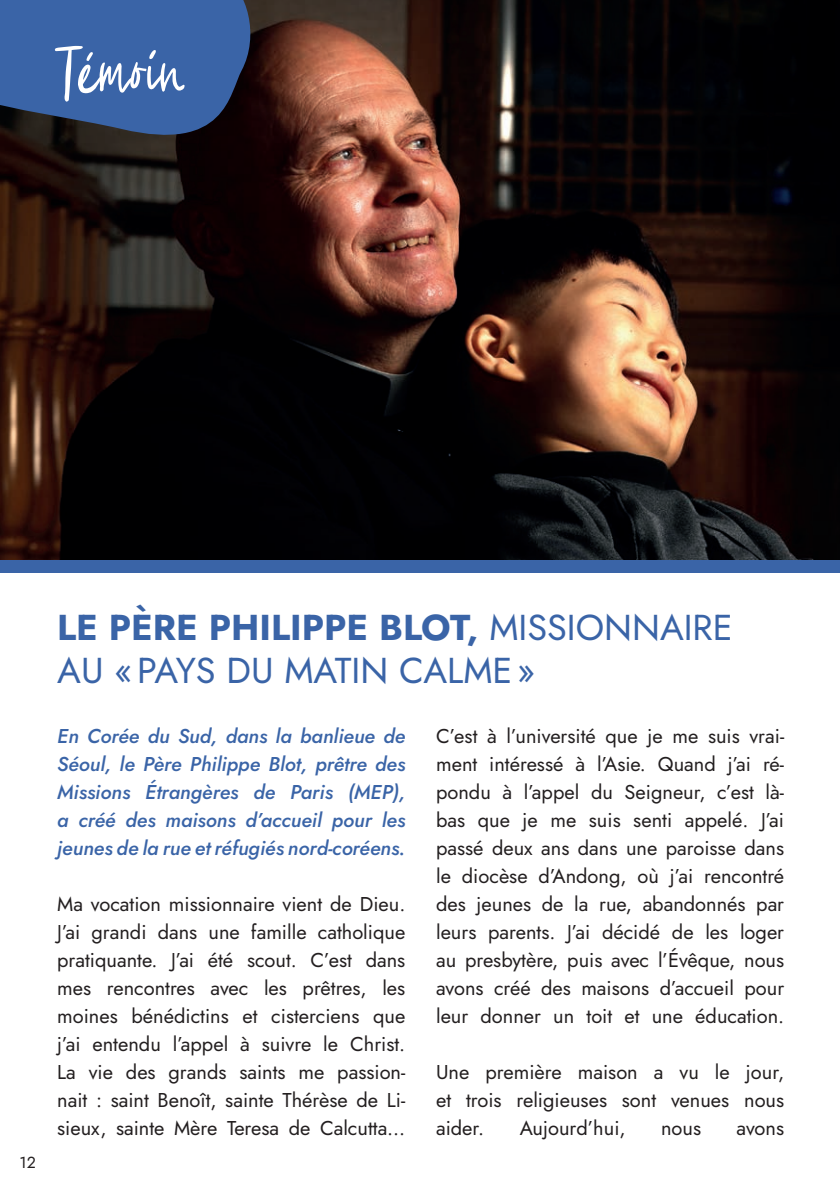
<style>
.page{position:relative;width:840px;height:1191px;background:#fff}
.page>*{position:absolute;margin:0;border:0;box-sizing:border-box;transform-origin:0 0}
.t1{font:58px "Aescudos";letter-spacing:.02em;color:#fff}
.t2{font:36px/43.2px "Jost";color:#3a64a7}
.t3{font:20px/28px "Jost";color:#231f20;text-align:justify}
.t4{font:italic 500 20px/28px "Jost";color:#3a64a7;text-align:justify}
.t5{font:16px "Jost";color:#231f20}
.s1{font-weight:700}
</style>
<div class="page">
<img style="left:0;top:0;width:839px;height:560px">
<svg style="left:0;top:0;width:259px;height:153px;background:#324e80"></svg>
<div style="left:0;top:560px;width:839px;height:13px;background:#3a64a7"></div>
<h1 class="t1" style="left:57px;top:28px;width:128px">Témoin</h1>
<p class="t5" style="left:19px;top:1151px;width:18px">12</p>
<h2 class="t2" style="left:57px;top:606px;width:676px"><span class="s1">LE PÈRE PHILIPPE BLOT,</span> MISSIONNAIRE<br>AU «PAYS DU MATIN CALME»</h2>
<p class="t4" style="left:57px;top:722px;width:349px">En Corée du Sud, dans la banlieue de Séoul, le Père Philippe Blot, prêtre des Missions Étrangères de Paris (MEP), a créé des maisons d’accueil pour les jeunes de la rue et réfugiés nord-coréens.</p>
<p class="t3" style="left:57px;top:890px;width:349px">Ma vocation missionnaire vient de Dieu.<br>J’ai grandi dans une famille catholique pratiquante. J’ai été scout. C’est dans mes rencontres avec les prêtres, les moines bénédictins et cisterciens que j’ai entendu l’appel à suivre le Christ.<br>La vie des grands saints me passion&shy;nait : saint Benoît, sainte Thérèse de Li&shy;sieux, sainte Mère Teresa de Calcutta...</p>
<p class="t3" style="left:436px;top:722px;width:349px">C’est à l’université que je me suis vrai&shy;ment intéressé à l’Asie. Quand j’ai ré&shy;pondu à l’appel du Seigneur, c’est là&shy;bas que je me suis senti appelé. J’ai passé deux ans dans une paroisse dans le diocèse d’Andong, où j’ai rencontré des jeunes de la rue, abandonnés par leurs parents. J’ai décidé de les loger au presbytère, puis avec l’Évêque, nous avons créé des maisons d’accueil pour leur donner un toit et une éducation.</p>
<p class="t3" style="left:436px;top:1058px;width:349px">Une première maison a vu le jour, et trois religieuses sont venues nous aider.</p>
<p class="t3" style="left:519px;top:1114px;width:107px">Aujourd’hui,</p>
<p class="t3" style="left:660px;top:1114px;width:41px">nous</p>
<p class="t3" style="left:736px;top:1114px;width:49px">avons</p>
</div>
